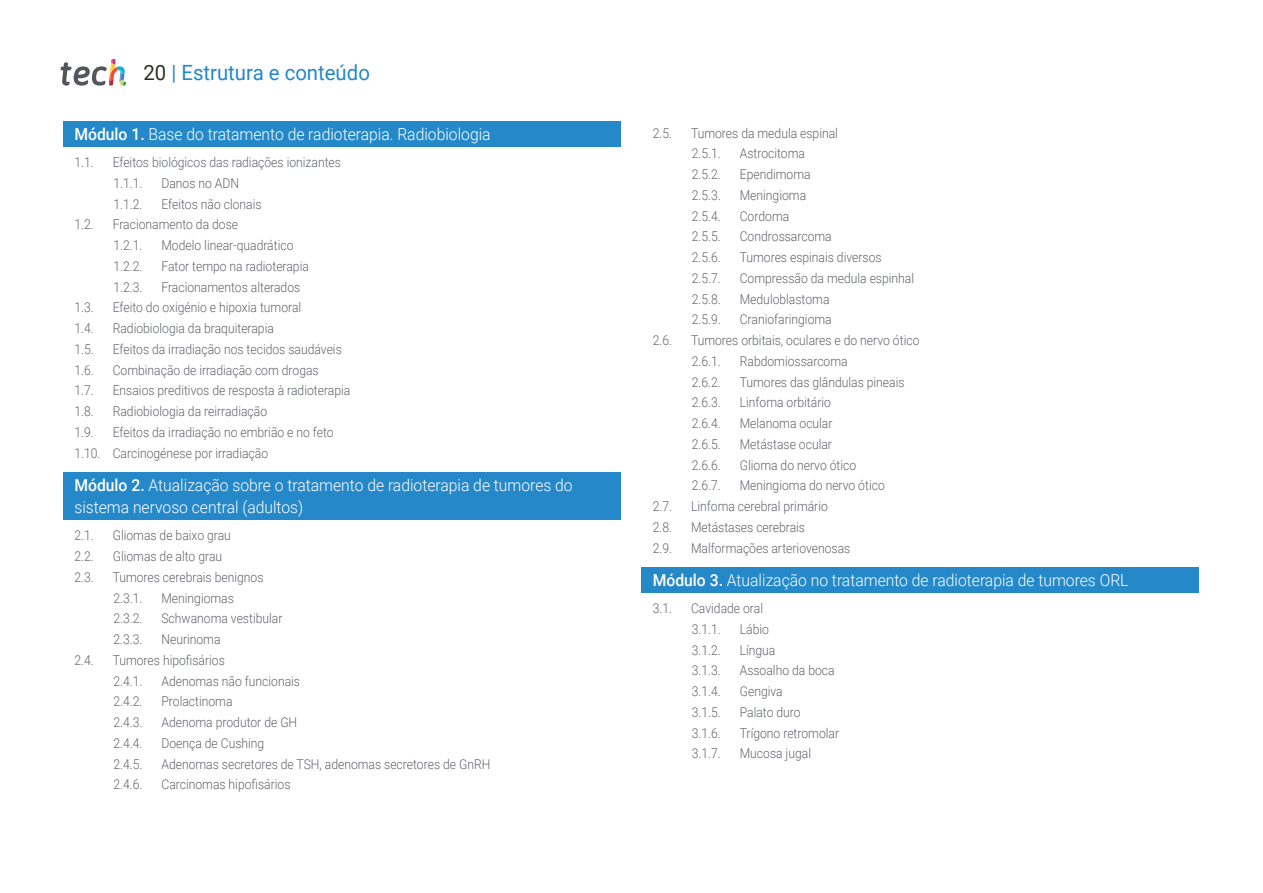
<style>
.page{position:relative;width:1263px;height:893px;background:#fff}
.page>*{position:absolute;margin:0;border:0;box-sizing:border-box;transform-origin:0 0}
.t1{font:21px "Roboto";color:#2488c9}
.t2{font:300 16.5px/22.5px "Roboto";color:#fff;scale:.95 1}
.t3{font:300 13.5px/20.7px "Roboto";color:#61646a;scale:.9 1}
.s1{color:#312e20}
.s2{font-weight:500}
</style>
<div class="page">
<svg style="left:61px;top:59px;width:65px;height:27px"></svg>
<div style="left:63px;top:121px;width:558px;height:25px;background:#2488c9"></div>
<div style="left:63px;top:472px;width:558px;height:47px;background:#2488c9"></div>
<div style="left:642px;top:567px;width:557px;height:25px;background:#2488c9"></div>
<h1 class="t1" style="left:144px;top:57px;width:228px"><span class="s1">20</span> | Estrutura e conteúdo</h1>
<p class="t2" style="left:74px;top:122px;width:440px"><span class="s2">Módulo 1.</span> Base do tratamento de radioterapia. Radiobiologia</p>
<p class="t3" style="left:74px;top:151px;width:23px">1.1.</p>
<p class="t3" style="left:113px;top:151px;width:255px">Efeitos biológicos das radiações ionizantes<br>1.1.1.</p>
<p class="t3" style="left:161px;top:172px;width:88px">Danos no ADN</p>
<p class="t3" style="left:113px;top:193px;width:34px">1.1.2.</p>
<p class="t3" style="left:161px;top:193px;width:113px">Efeitos não clonais</p>
<p class="t3" style="left:74px;top:214px;width:23px">1.2.</p>
<p class="t3" style="left:113px;top:214px;width:141px">Fracionamento da dose<br>1.2.1.</p>
<p class="t3" style="left:161px;top:234px;width:148px">Modelo linear-quadrático</p>
<p class="t3" style="left:113px;top:255px;width:34px">1.2.2.</p>
<p class="t3" style="left:161px;top:255px;width:165px">Fator tempo na radioterapia</p>
<p class="t3" style="left:113px;top:276px;width:34px">1.2.3.</p>
<p class="t3" style="left:161px;top:276px;width:156px">Fracionamentos alterados</p>
<p class="t3" style="left:74px;top:297px;width:23px">1.3.</p>
<p class="t3" style="left:113px;top:297px;width:211px">Efeito do oxigénio e hipoxia tumoral</p>
<p class="t3" style="left:74px;top:317px;width:23px">1.4.</p>
<p class="t3" style="left:113px;top:317px;width:181px">Radiobiologia da braquiterapia</p>
<p class="t3" style="left:74px;top:338px;width:23px">1.5.</p>
<p class="t3" style="left:113px;top:338px;width:256px">Efeitos da irradiação nos tecidos saudáveis</p>
<p class="t3" style="left:74px;top:359px;width:23px">1.6.</p>
<p class="t3" style="left:113px;top:359px;width:230px">Combinação de irradiação com drogas</p>
<p class="t3" style="left:74px;top:380px;width:23px">1.7.</p>
<p class="t3" style="left:113px;top:380px;width:266px">Ensaios preditivos de resposta à radioterapia</p>
<p class="t3" style="left:74px;top:400px;width:23px">1.8.</p>
<p class="t3" style="left:113px;top:400px;width:173px">Radiobiologia da reirradiação</p>
<p class="t3" style="left:74px;top:421px;width:23px">1.9.</p>
<p class="t3" style="left:74px;top:421px;width:290px;text-indent:38px">Efeitos da irradiação no embrião e no feto<br>1.10. Carcinogénese por irradiação</p>
<p class="t2" style="left:74px;top:473px;width:526px"><span class="s2">Módulo 2.</span> Atualização sobre o tratamento de radioterapia de tumores do sistema nervoso central (adultos)</p>
<p class="t3" style="left:74px;top:525px;width:23px">2.1.</p>
<p class="t3" style="left:113px;top:525px;width:133px">Gliomas de baixo grau</p>
<p class="t3" style="left:74px;top:545px;width:23px">2.2.</p>
<p class="t3" style="left:113px;top:545px;width:123px">Gliomas de alto grau</p>
<p class="t3" style="left:74px;top:566px;width:23px">2.3.</p>
<p class="t3" style="left:113px;top:566px;width:169px">Tumores cerebrais benignos<br>2.3.1.</p>
<p class="t3" style="left:161px;top:587px;width:82px">Meningiomas</p>
<p class="t3" style="left:113px;top:608px;width:34px">2.3.2.</p>
<p class="t3" style="left:161px;top:608px;width:136px">Schwanoma vestibular</p>
<p class="t3" style="left:113px;top:628px;width:34px">2.3.3.</p>
<p class="t3" style="left:161px;top:628px;width:67px">Neurinoma</p>
<p class="t3" style="left:74px;top:649px;width:23px">2.4.</p>
<p class="t3" style="left:113px;top:649px;width:126px">Tumores hipofisários<br>2.4.1.</p>
<p class="t3" style="left:161px;top:670px;width:156px">Adenomas não funcionais</p>
<p class="t3" style="left:113px;top:691px;width:34px">2.4.2.</p>
<p class="t3" style="left:161px;top:691px;width:81px">Prolactinoma</p>
<p class="t3" style="left:113px;top:711px;width:34px">2.4.3.</p>
<p class="t3" style="left:161px;top:711px;width:152px">Adenoma produtor de GH</p>
<p class="t3" style="left:113px;top:732px;width:34px">2.4.4.</p>
<p class="t3" style="left:161px;top:732px;width:116px">Doença de Cushing</p>
<p class="t3" style="left:113px;top:753px;width:34px">2.4.5.</p>
<p class="t3" style="left:161px;top:753px;width:367px">Adenomas secretores de TSH, adenomas secretores de GnRH</p>
<p class="t3" style="left:113px;top:774px;width:34px">2.4.6.</p>
<p class="t3" style="left:161px;top:774px;width:145px">Carcinomas hipofisários</p>
<p class="t3" style="left:653px;top:122px;width:23px">2.5.</p>
<p class="t3" style="left:691px;top:122px;width:165px">Tumores da medula espinal<br>2.5.1.</p>
<p class="t3" style="left:740px;top:143px;width:74px">Astrocitoma</p>
<p class="t3" style="left:692px;top:164px;width:34px">2.5.2.</p>
<p class="t3" style="left:740px;top:164px;width:80px">Ependimoma</p>
<p class="t3" style="left:692px;top:184px;width:34px">2.5.3.</p>
<p class="t3" style="left:740px;top:184px;width:75px">Meningioma</p>
<p class="t3" style="left:692px;top:205px;width:34px">2.5.4.</p>
<p class="t3" style="left:740px;top:205px;width:57px">Cordoma</p>
<p class="t3" style="left:692px;top:226px;width:34px">2.5.5.</p>
<p class="t3" style="left:740px;top:226px;width:104px">Condrossarcoma</p>
<p class="t3" style="left:692px;top:247px;width:34px">2.5.6.</p>
<p class="t3" style="left:740px;top:247px;width:159px">Tumores espinais diversos</p>
<p class="t3" style="left:692px;top:267px;width:34px">2.5.7.</p>
<p class="t3" style="left:740px;top:267px;width:195px">Compressão da medula espinhal</p>
<p class="t3" style="left:692px;top:288px;width:34px">2.5.8.</p>
<p class="t3" style="left:740px;top:288px;width:101px">Meduloblastoma</p>
<p class="t3" style="left:692px;top:309px;width:34px">2.5.9.</p>
<p class="t3" style="left:740px;top:309px;width:104px">Craniofaringioma</p>
<p class="t3" style="left:653px;top:330px;width:23px">2.6.</p>
<p class="t3" style="left:691px;top:330px;width:255px">Tumores orbitais, oculares e do nervo ótico<br>2.6.1.</p>
<p class="t3" style="left:740px;top:350px;width:121px">Rabdomiossarcoma</p>
<p class="t3" style="left:692px;top:371px;width:34px">2.6.2.</p>
<p class="t3" style="left:740px;top:371px;width:185px">Tumores das glândulas pineais</p>
<p class="t3" style="left:692px;top:392px;width:34px">2.6.3.</p>
<p class="t3" style="left:740px;top:392px;width:103px">Linfoma orbitário</p>
<p class="t3" style="left:692px;top:413px;width:34px">2.6.4.</p>
<p class="t3" style="left:740px;top:413px;width:105px">Melanoma ocular</p>
<p class="t3" style="left:692px;top:433px;width:34px">2.6.5.</p>
<p class="t3" style="left:740px;top:433px;width:104px">Metástase ocular</p>
<p class="t3" style="left:692px;top:454px;width:34px">2.6.6.</p>
<p class="t3" style="left:740px;top:454px;width:131px">Glioma do nervo ótico</p>
<p class="t3" style="left:692px;top:475px;width:34px">2.6.7.</p>
<p class="t3" style="left:740px;top:475px;width:163px">Meningioma do nervo ótico</p>
<p class="t3" style="left:653px;top:496px;width:23px">2.7.</p>
<p class="t3" style="left:691px;top:496px;width:154px">Linfoma cerebral primário</p>
<p class="t3" style="left:653px;top:516px;width:23px">2.8.</p>
<p class="t3" style="left:691px;top:516px;width:128px">Metástases cerebrais</p>
<p class="t3" style="left:653px;top:537px;width:23px">2.9.</p>
<p class="t3" style="left:691px;top:537px;width:179px">Malformações arteriovenosas</p>
<p class="t2" style="left:653px;top:568px;width:502px"><span class="s2">Módulo 3.</span> Atualização no tratamento de radioterapia de tumores ORL</p>
<p class="t3" style="left:653px;top:597px;width:23px">3.1.</p>
<p class="t3" style="left:691px;top:597px;width:82px">Cavidade oral<br>3.1.1.</p>
<p class="t3" style="left:740px;top:618px;width:34px">Lábio</p>
<p class="t3" style="left:692px;top:639px;width:34px">3.1.2.</p>
<p class="t3" style="left:740px;top:639px;width:41px">Língua</p>
<p class="t3" style="left:692px;top:660px;width:34px">3.1.3.</p>
<p class="t3" style="left:740px;top:660px;width:107px">Assoalho da boca</p>
<p class="t3" style="left:692px;top:680px;width:34px">3.1.4.</p>
<p class="t3" style="left:740px;top:680px;width:49px">Gengiva</p>
<p class="t3" style="left:692px;top:701px;width:34px">3.1.5.</p>
<p class="t3" style="left:740px;top:701px;width:69px">Palato duro</p>
<p class="t3" style="left:692px;top:722px;width:34px">3.1.6.</p>
<p class="t3" style="left:740px;top:722px;width:112px">Trígono retromolar</p>
<p class="t3" style="left:692px;top:743px;width:34px">3.1.7.</p>
<p class="t3" style="left:740px;top:743px;width:81px">Mucosa jugal</p>
</div>
